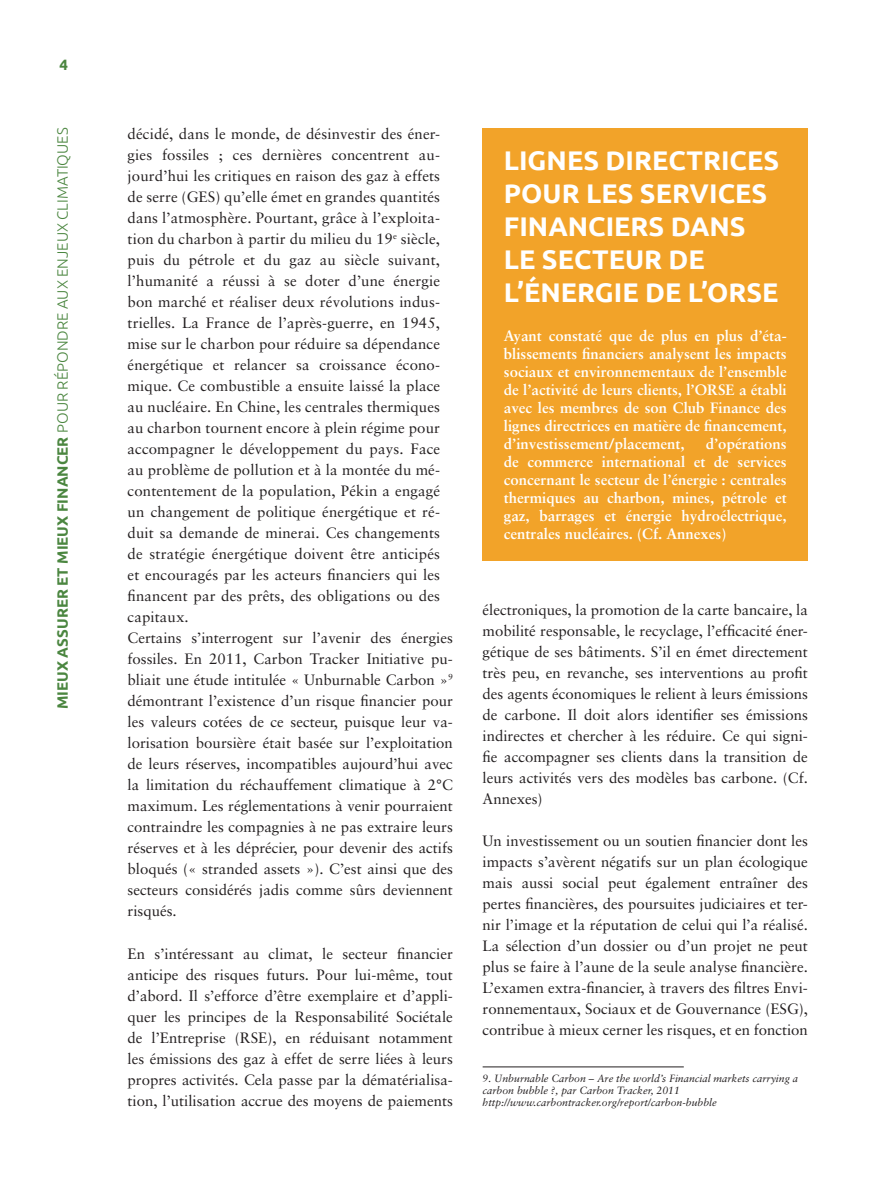
<style>
.page{position:relative;width:893px;height:1191px;background:#fff}
.page>*{position:absolute;margin:0;border:0;box-sizing:border-box;transform-origin:0 0}
.t1{font:700 27px/33px "Ubuntu";color:#fff}
.t2{font:15px/21px "Sabon";color:#231f20;text-align:justify}
.t3{font:700 15px/18px "Sabon";color:#fff;text-align:justify}
.t4{font:300 15px "Ubuntu";color:#4b8640}
.t5{font:700 15px "Ubuntu";color:#4b8640}
.t6{font:italic 10.5px/12px "Sabon";color:#231f20}
.s1{font-weight:700}
</style>
<div class="page">
<div style="left:483px;top:128px;width:325px;height:432px;background:#f2a329"></div>
<hr style="left:483px;top:1066px;width:201px;height:1px;background:#231f20">
<p class="t5" style="left:60px;top:55px;width:10px">4</p>
<p class="t4" style="left:53px;top:709px;width:583px;rotate:-90deg"><span class="s1">MIEUX ASSURER ET MIEUX FINANCER</span> POUR RÉPONDRE AUX ENJEUX CLIMATIQUES</p>
<p class="t2" style="left:128px;top:123px;width:314px">décidé, dans le monde, de désinvestir des éner&shy;gies fossiles ; ces dernières concentrent au&shy;jourd’hui les critiques en raison des gaz à effets de serre (GES) qu’elle émet en grandes quantités dans l’atmosphère. Pourtant, grâce à l’exploita&shy;tion du charbon à partir du milieu du 19<sup>e</sup> siècle, puis du pétrole et du gaz au siècle suivant, l’humanité a réussi à se doter d’une énergie bon marché et réaliser deux révolutions indus&shy;trielles. La France de l’après-guerre, en 1945, mise sur le charbon pour réduire sa dépendance énergétique et relancer sa croissance écono&shy;mique. Ce combustible a ensuite laissé la place au nucléaire. En Chine, les centrales thermiques au charbon tournent encore à plein régime pour accompagner le développement du pays. Face au problème de pollution et à la montée du mé&shy;contentement de la population, Pékin a engagé un changement de politique énergétique et ré&shy;duit sa demande de minerai. Ces changements de stratégie énergétique doivent être anticipés et encouragés par les acteurs financiers qui les financent par des prêts, des obligations ou des capitaux.</p>
<p class="t2" style="left:128px;top:627px;width:327px">Certains s’interrogent sur l’avenir des énergies fossiles. En 2011, Carbon Tracker Initiative pu&shy;bliait une étude intitulée « Unburnable Carbon »<sup>9 </sup>démontrant l’existence d’un risque financier pour les valeurs cotées de ce secteur, puisque leur va&shy;lorisation boursière était basée sur l’exploitation de leurs réserves, incompatibles aujourd’hui avec la limitation du réchauffement climatique à 2°C maximum. Les réglementations à venir pourraient contraindre les compagnies à ne pas extraire leurs réserves et à les déprécier, pour devenir des actifs bloqués (« stranded assets »). C’est ainsi que des secteurs considérés jadis comme sûrs deviennent risqués.</p>
<p class="t2" style="left:128px;top:942px;width:327px">En s’intéressant au climat, le secteur financier anticipe des risques futurs. Pour lui-même, tout d’abord. Il s’efforce d’être exemplaire et d’appli&shy;quer les principes de la Responsabilité Sociétale de l’Entreprise (RSE), en réduisant notamment les émissions des gaz à effet de serre liées à leurs propres activités. Cela passe par la dématérialisa&shy;tion, l’utilisation accrue des moyens de paiements</p>
<p class="t1" style="left:504px;top:143px;width:277px">LIGNES DIRECTRICES<br>POUR LES SERVICES<br>FINANCIERS DANS<br>LE SECTEUR DE<br>L’ÉNERGIE DE L’ORSE</p>
<p class="t3" style="left:504px;top:326px;width:284px">Ayant constaté que de plus en plus d’éta&shy;blissements financiers analysent les impacts sociaux et environnementaux de l’ensemble de l’activité de leurs clients, l’ORSE a établi avec les membres de son Club Finance des lignes directrices en matière de financement, d’investissement/placement,</p>
<p class="t3" style="left:504px;top:434px;width:284px;text-indent:202px">d’opérations de commerce international et de services concernant le secteur de l’énergie : centrales thermiques au charbon, mines, pétrole et gaz, barrages et énergie hydroélectrique, centrales nucléaires. (Cf. Annexes)</p>
<p class="t2" style="left:483px;top:599px;width:327px">électroniques, la promotion de la carte bancaire, la mobilité responsable, le recyclage, l’efficacité éner&shy;gétique de ses bâtiments. S’il en émet directement très peu, en revanche, ses interventions au profit des agents économiques le relient à leurs émissions de carbone. Il doit alors identifier ses émissions indirectes et chercher à les réduire. Ce qui signi&shy;fie accompagner ses clients dans la transition de leurs activités vers des modèles bas carbone. (Cf.<br>Annexes)</p>
<p class="t2" style="left:483px;top:830px;width:327px">Un investissement ou un soutien financier dont les impacts s’avèrent négatifs sur un plan écologique mais aussi social peut également entraîner des pertes financières, des poursuites judiciaires et ter&shy;nir l’image et la réputation de celui qui l’a réalisé.<br>La sélection d’un dossier ou d’un projet ne peut plus se faire à l’aune de la seule analyse financière.<br>L’examen extra-financier, à travers des filtres Envi&shy;ronnementaux, Sociaux et de Gouvernance (ESG), contribue à mieux cerner les risques, et en fonction</p>
<p class="t6" style="left:483px;top:1072px;width:317px">9. Unburnable Carbon – Are the world’s Financial markets carrying a carbon bubble ?, par Carbon Tracker, 2011</p>
<p class="t6" style="left:483px;top:1096px;width:236px">http://www.carbontracker.org/report/carbon-bubble</p>
</div>
